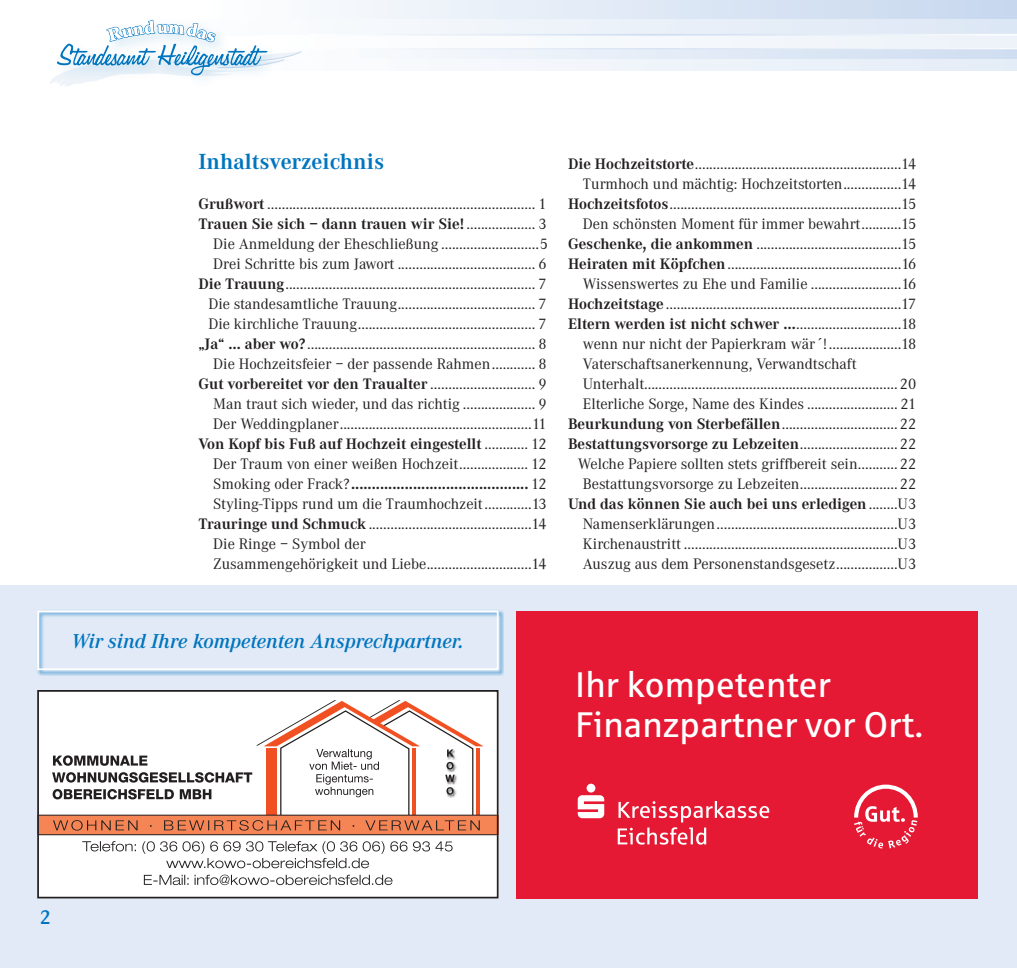
<style>
.page{position:relative;width:1017px;height:968px;background:#fff}
.page>*{position:absolute;margin:0;border:0;box-sizing:border-box;transform-origin:0 0}
.t1{font:35.52px/40.2px "Sparkasse Rg Regular OV HMKKEC";color:#fff}
.t2{font:700 22.75px "Corporate A";color:#0075bf}
.t3{font:italic 600 21px "Corporate A";color:#0075bf}
.t4{font:15.75px "Corporate A";color:#231f20}
.t5{font:700 15.75px "Corporate A";color:#231f20}
.s1{font-weight:700}
.s2{font-weight:400}
</style>
<div class="page">
<div style="left:0;top:585px;width:1017px;height:382px;background:#e1eaf6"></div>
<div style="left:516px;top:610px;width:461px;height:288px;background:#e51933"></div>
<svg style="left:618px;top:801px;width:151px;height:43px"></svg>
<svg style="left:578px;top:783px;width:26px;height:35px"></svg>
<svg style="left:854px;top:784px;width:64px;height:64px"></svg>
<div style="left:37px;top:690px;width:462px;height:208px;background:#fff"></div>
<div style="left:37px;top:814px;width:462px;height:20px;background:#f58555"></div>
<div style="left:37px;top:690px;width:462px;height:208px;border:2px solid #231f20"></div>
<hr style="left:39px;top:814px;width:458px;height:1px;background:#231f20">
<hr style="left:39px;top:834px;width:458px;height:1px;background:#231f20">
<svg style="left:52px;top:700px;width:432px;height:130px"></svg>
<svg style="left:82px;top:841px;width:371px;height:27px"></svg>
<svg style="left:144px;top:874px;width:249px;height:11px"></svg>
<div style="left:202px;top:0;width:815px;height:20px;background:linear-gradient(to right,#fefefe,#c6d7ee)"></div>
<svg style="left:379px;top:20px;width:637px;height:14px"></svg>
<div style="left:260px;top:36px;width:757px;height:13px;background:#f5f8fc"></div>
<svg style="left:395px;top:49px;width:621px;height:11px"></svg>
<div style="left:193px;top:60px;width:824px;height:10px;background:#eff4fa"></div>
<hr style="left:313px;top:48px;width:704px;height:1px;background:#fff">
<svg style="left:50px;top:5px;width:252px;height:81px"></svg>
<svg style="left:1016px;top:20px;width:1px;height:14px"></svg>
<div style="left:36px;top:609px;width:468px;height:67px;background:#0075bf;opacity:.75"></div>
<div style="left:37px;top:610px;width:462px;height:60px;border:2px solid #fff"></div>
<h2 class="t2" style="left:198px;top:149px;width:187px">Inhaltsverzeichnis</h2>
<p class="t4" style="left:198px;top:195px;width:350px"><span class="s1">Grußwort</span> .......................................................................... 1</p>
<p class="t5" style="left:198px;top:215px;width:350px">Trauen Sie sich – dann trauen wir Sie! <span class="s2">................... 3</span></p>
<p class="t4" style="left:213px;top:235px;width:227px">Die Anmeldung der Eheschließung</p>
<p class="t4" style="left:540px;top:235px;width:10px">5</p>
<p class="t4" style="left:213px;top:255px;width:335px">Drei Schritte bis zum Jawort ...................................... 6</p>
<p class="t4" style="left:198px;top:275px;width:350px"><span class="s1">Die Trauung</span>..................................................................... 7</p>
<p class="t4" style="left:208px;top:295px;width:340px">Die standesamtliche Trauung...................................... 7</p>
<p class="t4" style="left:208px;top:315px;width:340px">Die kirchliche Trauung................................................. 7</p>
<p class="t4" style="left:198px;top:335px;width:350px"><span class="s1">„Ja“ … aber wo?</span>............................................................... 8</p>
<p class="t4" style="left:213px;top:355px;width:335px">Die Hochzeitsfeier – der passende Rahmen............ 8</p>
<p class="t4" style="left:198px;top:375px;width:350px"><span class="s1">Gut vorbereitet vor den Traualter</span> ............................. 9</p>
<p class="t4" style="left:213px;top:395px;width:335px">Man traut sich wieder, und das richtig .................... 9</p>
<p class="t4" style="left:213px;top:415px;width:335px">Der Weddingplaner.....................................................11</p>
<p class="t5" style="left:198px;top:435px;width:350px">Von Kopf bis Fuß auf Hochzeit eingestellt <span class="s2">............ 12</span></p>
<p class="t4" style="left:213px;top:455px;width:335px">Der Traum von einer weißen Hochzeit................... 12</p>
<p class="t5" style="left:213px;top:475px;width:335px"><span class="s2">Smoking oder Frack?</span>........................................... <span class="s2">12</span></p>
<p class="t4" style="left:213px;top:495px;width:335px">Styling-Tipps rund um die Traumhochzeit.............13</p>
<p class="t4" style="left:198px;top:515px;width:350px"><span class="s1">Trauringe und Schmuck</span> .............................................14</p>
<p class="t4" style="left:213px;top:535px;width:154px">Die Ringe – Symbol der</p>
<p class="t4" style="left:213px;top:555px;width:335px">Zusammengehörigkeit und Liebe .............................14</p>
<p class="t4" style="left:568px;top:155px;width:350px"><span class="s1">Die Hochzeitstorte</span>.........................................................14</p>
<p class="t4" style="left:583px;top:175px;width:335px">Turmhoch und mächtig: Hochzeitstorten................14</p>
<p class="t4" style="left:568px;top:195px;width:350px"><span class="s1">Hochzeitsfotos</span>................................................................15</p>
<p class="t4" style="left:583px;top:215px;width:335px">Den schönsten Moment für immer bewahrt ...........15</p>
<p class="t4" style="left:568px;top:235px;width:350px"><span class="s1">Geschenke, die ankommen</span> ........................................15</p>
<p class="t4" style="left:568px;top:255px;width:350px"><span class="s1">Heiraten mit Köpfchen</span>................................................16</p>
<p class="t4" style="left:583px;top:275px;width:335px">Wissenswertes zu Ehe und Familie .........................16</p>
<p class="t4" style="left:568px;top:295px;width:350px"><span class="s1">Hochzeitstage</span> .................................................................17</p>
<p class="t4" style="left:568px;top:315px;width:350px"><span class="s1">Eltern werden ist nicht schwer …</span>.............................18</p>
<p class="t4" style="left:583px;top:335px;width:335px">wenn nur nicht der Papierkram wär´! ....................18</p>
<p class="t4" style="left:583px;top:355px;width:275px">Vaterschaftsanerkennung, Verwandtschaft</p>
<p class="t4" style="left:583px;top:375px;width:335px">Unterhalt...................................................................... 20</p>
<p class="t4" style="left:583px;top:395px;width:335px">Elterliche Sorge, Name des Kindes ......................... 21</p>
<p class="t4" style="left:568px;top:415px;width:350px"><span class="s1">Beurkundung von Sterbefällen</span>................................ 22</p>
<p class="t5" style="left:568px;top:435px;width:350px">Bestattungsvorsorge zu Lebzeiten<span class="s2">........................... 22</span></p>
<p class="t4" style="left:578px;top:455px;width:340px">Welche Papiere sollten stets griffbereit sein........... 22</p>
<p class="t4" style="left:583px;top:475px;width:335px">Bestattungsvorsorge zu Lebzeiten........................... 22</p>
<p class="t5" style="left:568px;top:495px;width:350px">Und das können Sie auch bei uns erledigen<span class="s2">........U3</span></p>
<p class="t4" style="left:583px;top:515px;width:335px">Namenserklärungen..................................................U3</p>
<p class="t4" style="left:583px;top:535px;width:335px">Kirchenaustritt ...........................................................U3</p>
<p class="t4" style="left:583px;top:555px;width:335px">Auszug aus dem Personenstandsgesetz.................U3</p>
<h3 class="t3" style="left:72px;top:629px;width:394px">Wir sind Ihre kompetenten Ansprechpartner.</h3>
<h1 class="t1" style="left:575px;top:663px;width:350px">Ihr kompetenter<br>Finanzpartner vor Ort.</h1>
</div>
